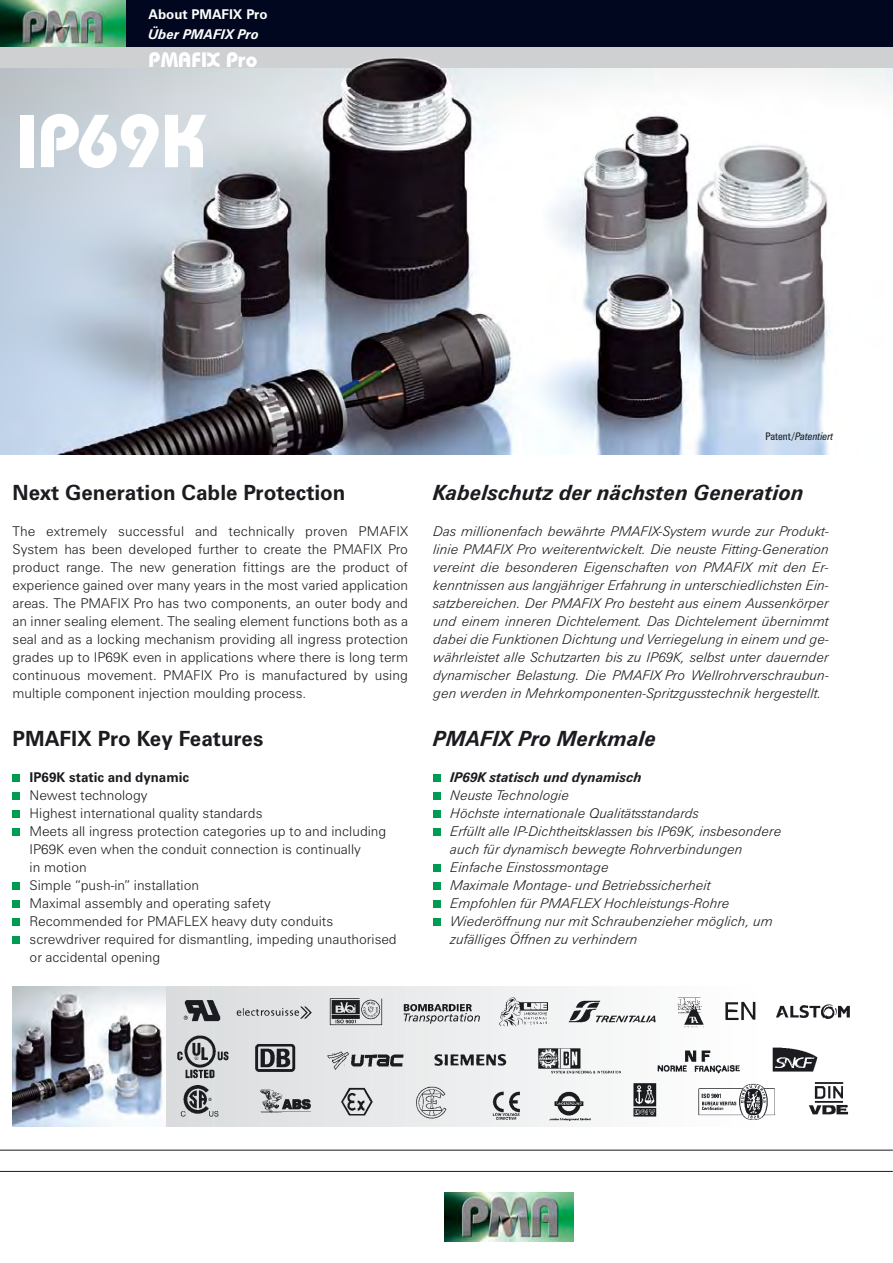
<style>
.page{position:relative;width:893px;height:1263px;background:#fff}
.page>*{position:absolute;margin:0;border:0;box-sizing:border-box;transform-origin:0 0}
.t1{font:700 75px "Bauhaus IT Cby BT";color:#fff}
.t2{font:700 21px "Zurich BT";color:#1b1c20}
.t3{font:italic 700 21px "Zurich BT";color:#1b1c20}
.t4{font:700 21px "Bauhaus IT Cby BT";color:#fff}
.t5{font:italic 300 13.5px/18px "Zurich BT";color:#1b1c20}
.t6{font:300 13.5px/18px "Zurich BT";color:#1b1c20}
.t7{font:italic 700 13.5px "Zurich BT";color:#1b1c20}
.t8{font:700 13.5px "Zurich BT";color:#1b1c20}
.t9{font:700 13.5px "Zurich BT";color:#fff}
.t10{font:italic 700 13.5px "Zurich BT";color:#fff}
.t11{font:italic condensed 10.5px "Zurich BT";color:#1b1c20}
.s1{font-style:normal}
</style>
<div class="page">
<div style="left:0;top:47px;width:893px;height:25px;background:#ced0d2"></div>
<div style="left:0;top:0;width:893px;height:47px;background:#00071e"></div>
<img style="left:0;top:0;width:125px;height:47px">
<img style="left:444px;top:1193px;width:130px;height:49px">
<hr style="left:0;top:1171px;width:893px;height:1px;background:#1b1c20">
<hr style="left:0;top:1150px;width:893px;height:1px;background:#1b1c20">
<div style="left:699px;top:986px;width:6px;height:141px;background:#fbfcfc"></div>
<div style="left:687px;top:986px;width:6px;height:141px;background:#fbfbfb"></div>
<div style="left:675px;top:986px;width:6px;height:141px;background:#fafafb"></div>
<div style="left:663px;top:986px;width:6px;height:141px;background:#f9fafa"></div>
<div style="left:651px;top:986px;width:6px;height:141px;background:#f9f9f9"></div>
<div style="left:639px;top:986px;width:6px;height:141px;background:#f8f8f9"></div>
<div style="left:627px;top:986px;width:6px;height:141px;background:#f7f8f8"></div>
<div style="left:615px;top:986px;width:6px;height:141px;background:#f6f7f7"></div>
<div style="left:603px;top:986px;width:6px;height:141px;background:#f6f6f7"></div>
<div style="left:591px;top:986px;width:5px;height:141px;background:#f5f6f6"></div>
<div style="left:578px;top:986px;width:6px;height:141px;background:#f4f5f5"></div>
<div style="left:566px;top:986px;width:6px;height:141px;background:#f3f4f5"></div>
<div style="left:554px;top:986px;width:6px;height:141px;background:#f3f3f4"></div>
<div style="left:542px;top:986px;width:6px;height:141px;background:#f2f3f3"></div>
<div style="left:530px;top:986px;width:6px;height:141px;background:#f1f2f3"></div>
<div style="left:518px;top:986px;width:6px;height:141px;background:#f0f1f2"></div>
<div style="left:506px;top:986px;width:6px;height:141px;background:#f0f1f1"></div>
<div style="left:494px;top:986px;width:6px;height:141px;background:#eff0f1"></div>
<div style="left:482px;top:986px;width:6px;height:141px;background:#eeeff0"></div>
<div style="left:470px;top:986px;width:6px;height:141px;background:#edeeef"></div>
<div style="left:458px;top:986px;width:6px;height:141px;background:#eceeef"></div>
<div style="left:446px;top:986px;width:6px;height:141px;background:#ecedee"></div>
<div style="left:434px;top:986px;width:6px;height:141px;background:#ebeced"></div>
<div style="left:422px;top:986px;width:6px;height:141px;background:#eaecec"></div>
<div style="left:410px;top:986px;width:5px;height:141px;background:#e9ebec"></div>
<div style="left:397px;top:986px;width:6px;height:141px;background:#e9eaeb"></div>
<div style="left:385px;top:986px;width:6px;height:141px;background:#e8e9ea"></div>
<div style="left:373px;top:986px;width:6px;height:141px;background:#e7e9ea"></div>
<div style="left:361px;top:986px;width:6px;height:141px;background:#e6e8e9"></div>
<div style="left:349px;top:986px;width:6px;height:141px;background:#e5e7e8"></div>
<div style="left:337px;top:986px;width:6px;height:141px;background:#e4e6e7"></div>
<div style="left:325px;top:986px;width:6px;height:141px;background:#e4e6e7"></div>
<div style="left:313px;top:986px;width:6px;height:141px;background:#e3e5e6"></div>
<div style="left:301px;top:986px;width:6px;height:141px;background:#e2e4e5"></div>
<div style="left:289px;top:986px;width:6px;height:141px;background:#e1e3e5"></div>
<div style="left:277px;top:986px;width:6px;height:141px;background:#e0e2e4"></div>
<div style="left:265px;top:986px;width:6px;height:141px;background:#e0e2e3"></div>
<div style="left:253px;top:986px;width:6px;height:141px;background:#dfe1e2"></div>
<div style="left:241px;top:986px;width:6px;height:141px;background:#dee0e2"></div>
<div style="left:229px;top:986px;width:5px;height:141px;background:#dddfe1"></div>
<div style="left:216px;top:986px;width:6px;height:141px;background:#dcdfe0"></div>
<div style="left:204px;top:986px;width:6px;height:141px;background:#dcdedf"></div>
<div style="left:192px;top:986px;width:6px;height:141px;background:#dbdddf"></div>
<div style="left:180px;top:986px;width:6px;height:141px;background:#dadcde"></div>
<div style="left:168px;top:986px;width:6px;height:141px;background:#d9dbdd"></div>
<img style="left:174px;top:992px;width:676px;height:133px">
<div style="left:13px;top:936px;width:7px;height:8px;background:#009b52"></div>
<div style="left:13px;top:918px;width:7px;height:8px;background:#009b52"></div>
<div style="left:13px;top:900px;width:7px;height:8px;background:#009b52"></div>
<div style="left:13px;top:882px;width:7px;height:8px;background:#009b52"></div>
<div style="left:13px;top:828px;width:7px;height:8px;background:#009b52"></div>
<div style="left:13px;top:810px;width:7px;height:8px;background:#009b52"></div>
<div style="left:13px;top:792px;width:7px;height:8px;background:#009b52"></div>
<div style="left:13px;top:774px;width:7px;height:8px;background:#009b52"></div>
<div style="left:433px;top:918px;width:8px;height:8px;background:#009b52"></div>
<div style="left:433px;top:900px;width:8px;height:8px;background:#009b52"></div>
<div style="left:433px;top:882px;width:8px;height:8px;background:#009b52"></div>
<div style="left:433px;top:864px;width:8px;height:8px;background:#009b52"></div>
<div style="left:433px;top:828px;width:8px;height:8px;background:#009b52"></div>
<div style="left:433px;top:810px;width:8px;height:8px;background:#009b52"></div>
<div style="left:433px;top:792px;width:8px;height:8px;background:#009b52"></div>
<div style="left:433px;top:774px;width:8px;height:8px;background:#009b52"></div>
<img style="left:13px;top:986px;width:153px;height:141px">
<img style="left:0;top:69px;width:893px;height:386px">
<img style="left:340px;top:57px;width:115px;height:37px">
<p class="t9" style="left:149px;top:9px;width:120px">About PMAFIX Pro</p>
<p class="t10" style="left:149px;top:29px;width:112px">Über PMAFIX Pro</p>
<h2 class="t4" style="left:149px;top:52px;width:110px">PMAFIX Pro</h2>
<h1 class="t1" style="left:16px;top:113px;width:192px">IP69K</h1>
<h2 class="t2" style="left:13px;top:485px;width:334px">Next Generation Cable Protection</h2>
<p class="t6" style="left:13px;top:523px;width:397px;text-align:justify">The extremely successful and technically proven PMAFIX System has been developed further to create the PMAFIX Pro product range. The new generation fittings are the product of experience gained over many years in the most varied application areas. The PMAFIX Pro has two components, an outer body and an inner sealing element. The sealing element functions both as a seal and as a locking mechanism providing all ingress protection grades up to IP69K even in applications where there is long term continuous movement. PMAFIX Pro is manufactured by using multiple component injection moulding process.</p>
<h2 class="t2" style="left:13px;top:731px;width:252px">PMAFIX Pro Key Features</h2>
<p class="t8" style="left:30px;top:773px;width:161px">IP69K static and dynamic</p>
<p class="t6" style="left:30px;top:788px;width:369px">Newest technology<br>Highest international quality standards<br>Meets all ingress protection categories up to and including IP69K even when the conduit connection is continually<br>in motion<br>Simple “push-in” installation<br>Maximal assembly and operating safety<br>Recommended for PMAFLEX heavy duty conduits screwdriver required for dismantling, impeding unauthorised or accidental opening</p>
<p class="t11" style="left:765px;top:432px;width:69px"><span class="s1">Patent/</span>Patentiert</p>
<h2 class="t3" style="left:433px;top:485px;width:372px">Kabelschutz der nächsten Generation</h2>
<p class="t5" style="left:433px;top:523px;width:397px;text-align:justify">Das millionenfach bewährte PMAFIX-System wurde zur Produkt&shy;linie PMAFIX Pro weiterentwickelt. Die neuste Fitting-Generation vereint die besonderen Eigenschaften von PMAFIX mit den Er&shy;kenntnissen aus langjähriger Erfahrung in unterschiedlichsten Ein&shy;satzbereichen. Der PMAFIX Pro besteht aus einem Aussenkörper und einem inneren Dichtelement. Das Dichtelement übernimmt dabei die Funktionen Dichtung und Verriegelung in einem und ge&shy;währleistet alle Schutzarten bis zu IP69K, selbst unter dauernder dynamischer Belastung. Die PMAFIX Pro Wellrohrverschraubun&shy;gen werden in Mehrkomponenten-Spritzgusstechnik hergestellt.</p>
<h2 class="t3" style="left:433px;top:731px;width:224px">PMAFIX Pro Merkmale</h2>
<p class="t7" style="left:451px;top:773px;width:193px">IP69K statisch und dynamisch</p>
<p class="t5" style="left:451px;top:788px;width:333px">Neuste Technologie<br>Höchste internationale Qualitätsstandards<br>Erfüllt alle IP-Dichtheitsklassen bis IP69K, insbesondere auch für dynamisch bewegte Rohrverbindungen Einfache Einstossmontage<br>Maximale Montage- und Betriebssicherheit<br>Empfohlen für PMAFLEX Hochleistungs-Rohre Wiederöffnung nur mit Schraubenzieher möglich, um zufälliges Öffnen zu verhindern</p>
</div>
